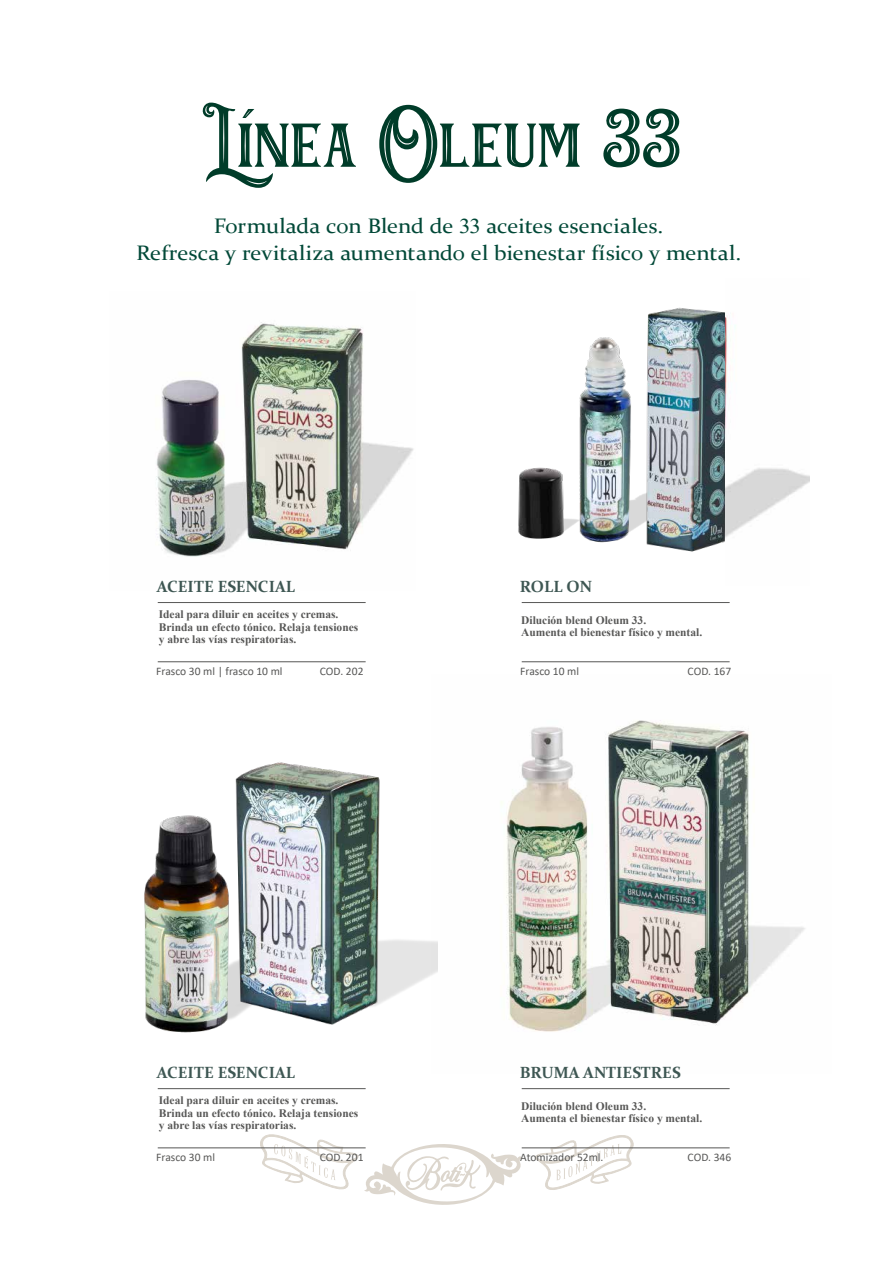
<style>
.page{position:relative;width:893px;height:1263px;background:#fff}
.page>*{position:absolute;margin:0;border:0;box-sizing:border-box;transform-origin:0 0}
.t1{font:90px "Barthez Inline";color:#003c29}
.t2{font:21px/27px "Constantia";color:#004837;text-align:center;scale:1.09 1}
.t3{font:700 16.2px "Constantia";color:#3e5753}
.t4{font:700 11.55px/12.5px "Times New Roman";color:#575756}
.t5{font:11.55px "Calibri";color:#575756}
.s1{font-size:120px}
.s2{font-family:"Times New Roman"}
</style>
<div class="page">
<hr style="left:158px;top:602px;width:208px;height:1px;background:#575756">
<hr style="left:158px;top:661px;width:208px;height:1px;background:#575756">
<hr style="left:522px;top:602px;width:208px;height:1px;background:#575756">
<hr style="left:522px;top:661px;width:208px;height:1px;background:#575756">
<img style="left:156px;top:322px;width:258px;height:235px">
<svg style="left:260px;top:1134px;width:373px;height:71px"></svg>
<img style="left:501px;top:720px;width:304px;height:312px">
<hr style="left:158px;top:1088px;width:208px;height:1px;background:#575756">
<hr style="left:158px;top:1147px;width:208px;height:1px;background:#575756">
<hr style="left:522px;top:1088px;width:208px;height:1px;background:#575756">
<hr style="left:522px;top:1147px;width:208px;height:1px;background:#575756">
<img style="left:144px;top:815px;width:51px;height:218px">
<img style="left:195px;top:762px;width:243px;height:270px">
<img style="left:518px;top:337px;width:84px;height:206px">
<img style="left:602px;top:307px;width:124px;height:245px">
<img style="left:726px;top:317px;width:84px;height:220px">
<h1 class="t1" style="left:197px;top:64px;width:485px">Línea Oleum <span class="s1">33</span></h1>
<h2 class="t2" style="left:136px;top:211px;width:557px">Formulada con Blend de <span class="s2">33</span> aceites esenciales.<br>Refresca y revitaliza aumentando el bienestar físico y mental.</h2>
<h3 class="t3" style="left:157px;top:575px;width:140px">ACEITE ESENCIAL</h3>
<p class="t4" style="left:159px;top:608px;width:201px">Ideal para diluir en aceites y cremas.<br>Brinda un efecto tónico. Relaja tensiones y abre las vías respiratorias.</p>
<h3 class="t3" style="left:520px;top:575px;width:74px">ROLL ON</h3>
<p class="t4" style="left:521px;top:613px;width:183px">Dilución blend Oleum 33.<br>Aumenta el bienestar físico y mental.</p>
<p class="t5" style="left:156px;top:663px;width:128px">Frasco 30 ml | frasco 10 ml</p>
<p class="t5" style="left:320px;top:663px;width:45px">COD. 202</p>
<p class="t5" style="left:520px;top:663px;width:60px">Frasco 10 ml</p>
<p class="t5" style="left:688px;top:663px;width:45px">COD. 167</p>
<h3 class="t3" style="left:157px;top:1061px;width:140px">ACEITE ESENCIAL</h3>
<p class="t4" style="left:159px;top:1094px;width:201px">Ideal para diluir en aceites y cremas.<br>Brinda un efecto tónico. Relaja tensiones y abre las vías respiratorias.</p>
<h3 class="t3" style="left:520px;top:1061px;width:162px">BRUMA ANTIESTRES</h3>
<p class="t4" style="left:521px;top:1099px;width:183px">Dilución blend Oleum 33.<br>Aumenta el bienestar físico y mental.</p>
<p class="t5" style="left:156px;top:1149px;width:60px">Frasco 30 ml</p>
<p class="t5" style="left:320px;top:1149px;width:45px">COD. 201</p>
<p class="t5" style="left:520px;top:1149px;width:85px">Atomizador 52ml.</p>
<p class="t5" style="left:688px;top:1149px;width:45px">COD. 346</p>
</div>
